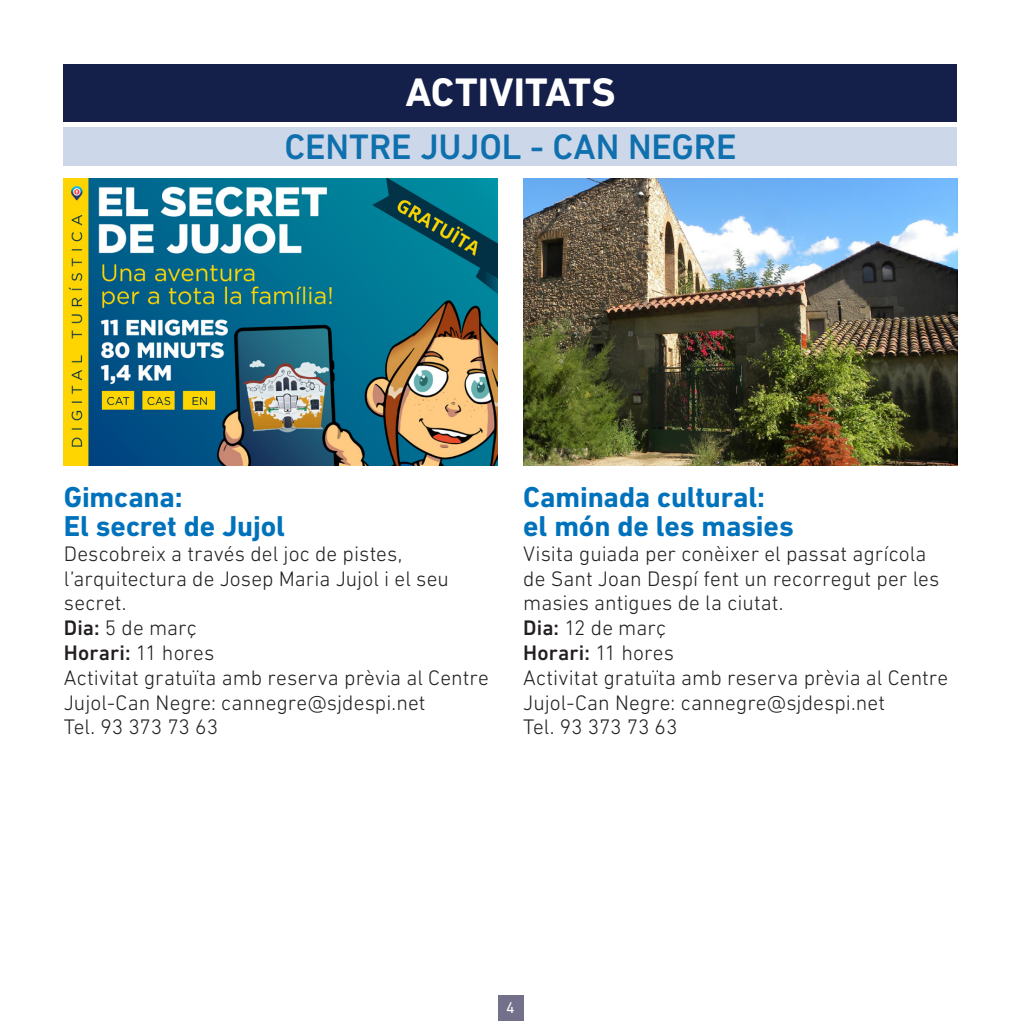
<style>
.page{position:relative;width:1021px;height:1021px;background:#fff}
.page>*{position:absolute;margin:0;border:0;box-sizing:border-box;transform-origin:0 0}
.t1{font:700 40.5px "DIN Next LT Pro";letter-spacing:.005em;color:#fff}
.t2{font:500 36px "DIN Next LT Pro";letter-spacing:-.005em;color:#0f70ad}
.t3{font:700 29.25px/29.2px "DIN Next LT Pro";letter-spacing:-.005em;color:#0072bc}
.t4{font:300 21.38px/24.8px "DIN Next LT Pro";letter-spacing:.005em;color:#231f20}
.t5{font:15.75px "DIN Next LT Pro";color:#fff}
.s1{font-weight:500}
</style>
<div class="page">
<div style="left:64px;top:128px;width:893px;height:38px;background:#ccd7ea"></div>
<div style="left:64px;top:64px;width:893px;height:57px;background:#15204a"></div>
<div style="left:497px;top:995px;width:26px;height:25px;background:#72708b"></div>
<img style="left:523px;top:179px;width:434px;height:287px">
<img style="left:64px;top:179px;width:433px;height:287px">
<h1 class="t1" style="left:405px;top:69px;width:211px">ACTIVITATS</h1>
<h2 class="t2" style="left:284px;top:126px;width:454px">CENTRE JUJOL - CAN NEGRE</h2>
<h3 class="t3" style="left:64px;top:482px;width:223px">Gimcana:<br>El secret de Jujol</h3>
<p class="t4" style="left:64px;top:541px;width:426px">Descobreix a través del joc de pistes, l’arquitectura de Josep Maria Jujol i el seu secret.<br><span class="s1">Dia:</span> 5 de març<br><span class="s1">Horari:</span> 11 hores<br>Activitat gratuïta amb reserva prèvia al Centre<br>Jujol-Can Negre: cannegre@sjdespi.net<br>Tel. 93 373 73 63</p>
<h3 class="t3" style="left:523px;top:482px;width:272px">Caminada cultural: el món de les masies</h3>
<p class="t4" style="left:523px;top:541px;width:426px">Visita guiada per conèixer el passat agrícola de Sant Joan Despí fent un recorregut per les masies antigues de la ciutat.<br><span class="s1">Dia:</span> 12 de març<br><span class="s1">Horari:</span> 11 hores<br>Activitat gratuïta amb reserva prèvia al Centre<br>Jujol-Can Negre: cannegre@sjdespi.net<br>Tel. 93 373 73 63</p>
<p class="t5" style="left:506px;top:998px;width:10px">4</p>
</div>
